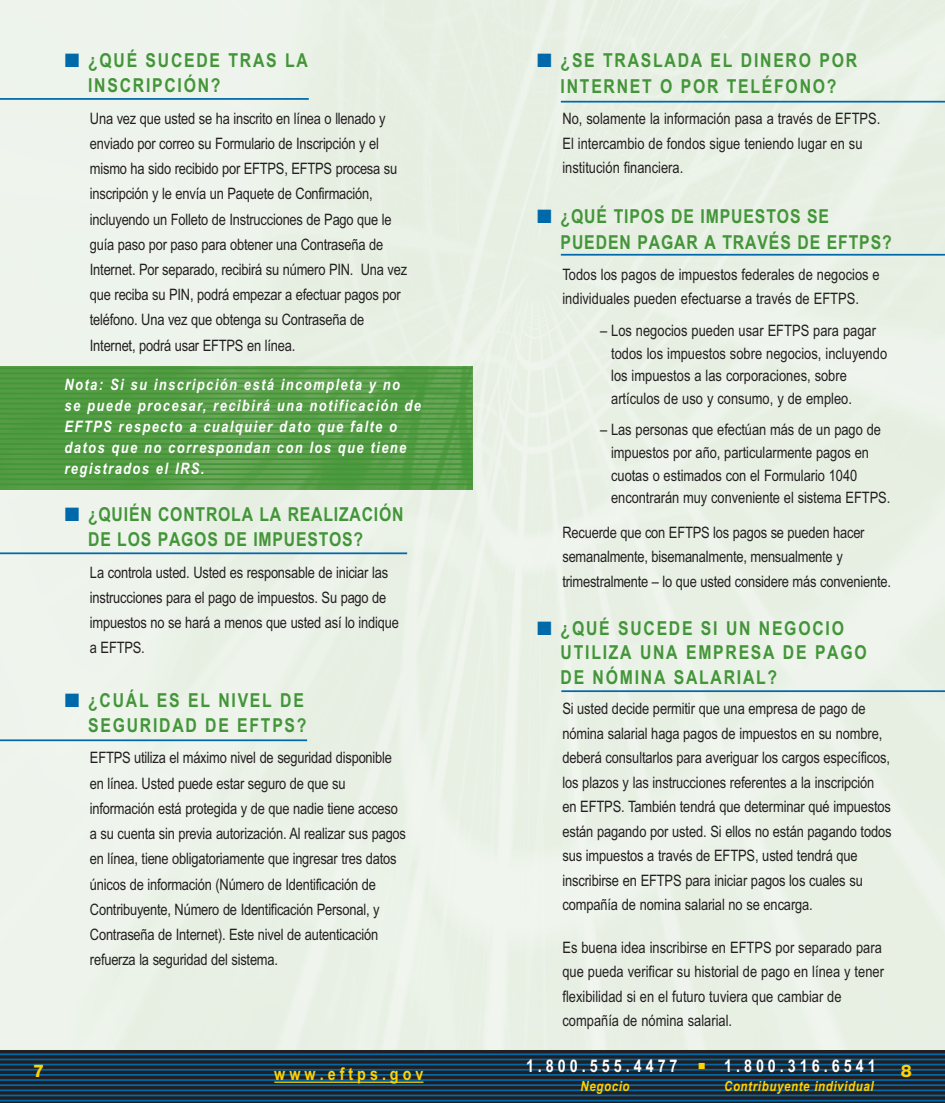
<style>
.page{position:relative;width:945px;height:1103px;background:#fff}
.page>*{position:absolute;margin:0;border:0;box-sizing:border-box;transform-origin:0 0}
.t1{font:700 19.25px/25.2px "Arial Narrow";letter-spacing:.09em;color:#439539}
.t2{font:700 19.25px/25.2px "Arial Narrow";letter-spacing:.04em;color:#439539}
.t3{font:700 19.25px/26.2px "Arial Narrow";letter-spacing:.045em;color:#439539}
.t4{font:700 17.5px "Arial Narrow";letter-spacing:.23em;color:#fff}
.t5{font:700 17.5px "Arial Narrow";letter-spacing:.23em;color:#ffd200}
.t6{font:800 17.5px "Helvetica Neue";color:#ffd200}
.t7{font:15.75px/25.2px "Arial Narrow";letter-spacing:-.015em;color:#231f20}
.t8{font:italic 700 15.75px/21px "Arial Narrow";letter-spacing:.09em;color:#fff}
.t9{font:italic 700 14px "Arial Narrow";letter-spacing:.045em;color:#ffd200}
.s1{color:#0069aa}
</style>
<div class="page">
<div style="left:0;top:0;width:945px;height:1050px;background:#eaf2e7"></div>
<img style="left:0;top:369px;width:472px;height:120px">
<hr style="left:0;top:98px;width:309px;height:2px;background:#0069aa">
<hr style="left:0;top:552px;width:407px;height:2px;background:#0069aa">
<hr style="left:0;top:739px;width:307px;height:2px;background:#0069aa">
<hr style="left:561px;top:101px;width:384px;height:2px;background:#0069aa">
<hr style="left:561px;top:254px;width:384px;height:2px;background:#0069aa">
<hr style="left:561px;top:690px;width:384px;height:2px;background:#0069aa">
<hr style="left:0;top:367px;width:472px;height:2px;background:#439539">
<hr style="left:0;top:372px;width:472px;height:2px;background:#439539">
<hr style="left:0;top:377px;width:472px;height:2px;background:#439539">
<hr style="left:0;top:382px;width:472px;height:2px;background:#439539">
<hr style="left:0;top:387px;width:472px;height:2px;background:#439539">
<hr style="left:0;top:392px;width:472px;height:2px;background:#439539">
<hr style="left:0;top:398px;width:472px;height:1px;background:#439539">
<hr style="left:0;top:403px;width:472px;height:1px;background:#439539">
<hr style="left:0;top:408px;width:472px;height:1px;background:#439539">
<hr style="left:0;top:413px;width:472px;height:1px;background:#439539">
<hr style="left:0;top:418px;width:472px;height:1px;background:#439539">
<hr style="left:0;top:423px;width:472px;height:1px;background:#439539">
<hr style="left:0;top:428px;width:472px;height:2px;background:#439539">
<hr style="left:0;top:433px;width:472px;height:2px;background:#439539">
<hr style="left:0;top:438px;width:472px;height:2px;background:#439539">
<hr style="left:0;top:443px;width:472px;height:2px;background:#439539">
<hr style="left:0;top:448px;width:472px;height:2px;background:#439539">
<hr style="left:0;top:453px;width:472px;height:2px;background:#439539">
<hr style="left:0;top:458px;width:472px;height:2px;background:#439539">
<hr style="left:0;top:463px;width:472px;height:2px;background:#439539">
<hr style="left:0;top:468px;width:472px;height:2px;background:#439539">
<hr style="left:0;top:473px;width:472px;height:2px;background:#439539">
<hr style="left:0;top:478px;width:472px;height:2px;background:#439539">
<hr style="left:0;top:483px;width:472px;height:2px;background:#439539">
<svg style="left:0;top:1050px;width:945px;height:52px;fill:#231f20"></svg>
<hr style="left:0;top:1053px;width:945px;height:2px;background:#0069aa">
<hr style="left:0;top:1058px;width:945px;height:2px;background:#0069aa">
<hr style="left:0;top:1063px;width:945px;height:2px;background:#0069aa">
<hr style="left:0;top:1068px;width:945px;height:2px;background:#0069aa">
<hr style="left:0;top:1074px;width:945px;height:1px;background:#0069aa">
<hr style="left:0;top:1079px;width:945px;height:1px;background:#0069aa">
<hr style="left:0;top:1084px;width:945px;height:2px;background:#0069aa">
<hr style="left:0;top:1089px;width:945px;height:2px;background:#0069aa">
<hr style="left:0;top:1094px;width:945px;height:2px;background:#0069aa">
<hr style="left:0;top:1099px;width:945px;height:2px;background:#0069aa">
<hr style="left:274px;top:1081px;width:150px;height:1px;background:#ffd200">
<p class="t1" style="left:88px;top:49px;width:221px;text-indent:-23px"><span class="s1">■</span> ¿QUÉ SUCEDE TRAS LA<br>INSCRIPCIÓN?</p>
<p class="t7" style="left:90px;top:107px;width:319px">Una vez que usted se ha inscrito en línea o llenado y enviado por correo su Formulario de Inscripción y el mismo ha sido recibido por EFTPS, EFTPS procesa su inscripción y le envía un Paquete de Confirmación, incluyendo un Folleto de Instrucciones de Pago que le guía paso por paso para obtener una Contraseña de Internet. Por separado, recibirá su número PIN. Una vez que reciba su PIN, podrá empezar a efectuar pagos por teléfono. Una vez que obtenga su Contraseña de Internet, podrá usar EFTPS en línea.</p>
<p class="t8" style="left:64px;top:375px;width:358px">Nota: Si su inscripción está incompleta y no<br>se puede procesar, recibirá una notificación de EFTPS respecto a cualquier dato que falte o datos que no correspondan con los que tiene registrados el IRS.</p>
<p class="t2" style="left:88px;top:503px;width:317px;text-indent:-23px"><span class="s1">■</span> ¿QUIÉN CONTROLA LA REALIZACIÓN<br>DE LOS PAGOS DE IMPUESTOS?</p>
<p class="t7" style="left:90px;top:561px;width:310px">La controla usted. Usted es responsable de iniciar las instrucciones para el pago de impuestos. Su pago de impuestos no se hará a menos que usted así lo indique a EFTPS.</p>
<p class="t1" style="left:65px;top:689px;width:243px;text-align:right"><span class="s1">■</span> ¿CUÁL ES EL NIVEL DE<br>SEGURIDAD DE EFTPS?</p>
<p class="t7" style="left:90px;top:747px;width:318px">EFTPS utiliza el máximo nivel de seguridad disponible en línea. Usted puede estar seguro de que su información está protegida y de que nadie tiene acceso a su cuenta sin previa autorización. Al realizar sus pagos en línea, tiene obligatoriamente que ingresar tres datos únicos de información (Número de Identificación de Contribuyente, Número de Identificación Personal, y Contraseña de Internet). Este nivel de autenticación refuerza la seguridad del sistema.</p>
<p class="t1" style="left:537px;top:49px;width:321px;line-height:26.2px;text-align:center"><span class="s1">■</span> ¿SE TRASLADA EL DINERO POR<br>INTERNET O POR TELÉFONO?</p>
<p class="t7" style="left:562px;top:108px;width:320px;line-height:24.5px">No, solamente la información pasa a través de EFTPS.<br>El intercambio de fondos sigue teniendo lugar en su institución financiera.</p>
<p class="t3" style="left:561px;top:205px;width:333px;text-indent:-23px"><span class="s1">■</span> ¿QUÉ TIPOS DE IMPUESTOS SE<br>PUEDEN PAGAR A TRAVÉS DE EFTPS?</p>
<p class="t7" style="left:562px;top:264px;width:319px;line-height:24.5px">Todos los pagos de impuestos federales de negocios e individuales pueden efectuarse a través de EFTPS.</p>
<p class="t7" style="left:611px;top:320px;width:278px;line-height:22.8px;text-indent:-11px">– Los negocios pueden usar EFTPS para pagar todos los impuestos sobre negocios, incluyendo los impuestos a las corporaciones, sobre artículos de uso y consumo, y de empleo.</p>
<p class="t7" style="left:611px;top:419px;width:281px;line-height:22.8px;text-indent:-11px">– Las personas que efectúan más de un pago de impuestos por año, particularmente pagos en cuotas o estimados con el Formulario 1040 encontrarán muy conveniente el sistema EFTPS.</p>
<p class="t7" style="left:562px;top:521px;width:330px;line-height:24.5px">Recuerde que con EFTPS los pagos se pueden hacer semanalmente, bisemanalmente, mensualmente y trimestralmente – lo que usted considere más conveniente.</p>
<p class="t1" style="left:561px;top:617px;width:308px;line-height:24.5px;text-indent:-23px"><span class="s1">■</span> ¿QUÉ SUCEDE SI UN NEGOCIO<br>UTILIZA UNA EMPRESA DE PAGO<br>DE NÓMINA SALARIAL?</p>
<p class="t7" style="left:562px;top:698px;width:331px;line-height:24.5px">Si usted decide permitir que una empresa de pago de nómina salarial haga pagos de impuestos en su nombre, deberá consultarlos para averiguar los cargos específicos, los plazos y las instrucciones referentes a la inscripción en EFTPS. También tendrá que determinar qué impuestos están pagando por usted. Si ellos no están pagando todos sus impuestos a través de EFTPS, usted tendrá que inscribirse en EFTPS para iniciar pagos los cuales su compañía de nomina salarial no se encarga.</p>
<p class="t7" style="left:562px;top:936px;width:323px;line-height:24.5px">Es buena idea inscribirse en EFTPS por separado para que pueda verificar su historial de pago en línea y tener flexibilidad si en el futuro tuviera que cambiar de compañía de nómina salarial.</p>
<p class="t4" style="left:526px;top:1059px;width:351px">1.800.555.4477 <sup>■</sup> 1.800.316.6541</p>
<p class="t6" style="left:33px;top:1064px;width:13px">7</p>
<p class="t5" style="left:274px;top:1067px;width:151px">www.eftps.gov</p>
<p class="t6" style="left:901px;top:1064px;width:13px">8</p>
<p class="t9" style="left:581px;top:1081px;width:51px">Negocio</p>
<p class="t9" style="left:724px;top:1081px;width:151px">Contribuyente individual</p>
</div>
